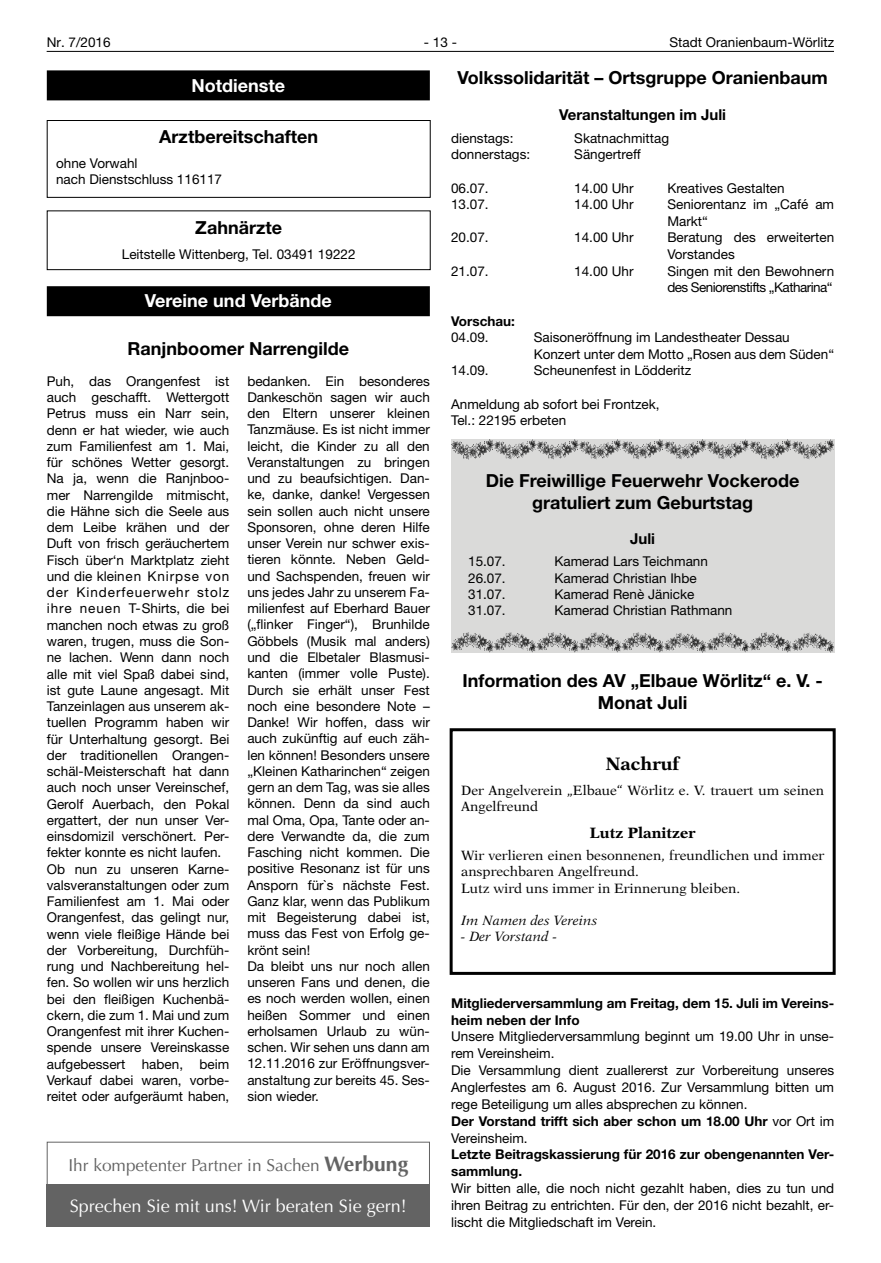
<style>
.page{position:relative;width:881px;height:1263px;background:#fff}
.page>*{position:absolute;margin:0;border:0;box-sizing:border-box;transform-origin:0 0}
.t1{font:700 18px/21.6px "Helvetica Neue LT";color:#000;text-align:center}
.t2{font:18px "Kyqnbl Optima LT";color:#fff}
.t3{font:700 18px "Helvetica Neue LT";color:#fff}
.t4{font:700 18px "New Aster LT";color:#000}
.t5{font:17.25px "Kyqnbl Optima LT";color:#636363}
.t6{font:700 15px "Helvetica Neue LT";color:#000}
.t7{font:700 15px "New Aster LT";color:#000}
.t8{font:13.5px/16.2px "Helvetica Neue LT";color:#000}
.t9{font:13.5px/16.2px "New Aster LT";color:#000}
.t10{font:700 13.5px/16.8px "Helvetica Neue LT";color:#000}
.t11{font:13.5px/16.6px "Helvetica Neue LT";letter-spacing:-.04em;color:#000}
.t12{font:italic 13.5px "New Aster LT";color:#000}
.s1{font-weight:700}
.s2{font-family:"Yvnlhj Optima LT";font-weight:700;font-size:21px}
</style>
<div class="page">
<hr style="left:47px;top:51px;width:786px;height:1px;background:#000">
<div style="left:47px;top:70px;width:382px;height:30px;background:#000"></div>
<div style="left:47px;top:120px;width:383px;height:78px;border:1px solid #000"></div>
<div style="left:47px;top:210px;width:383px;height:60px;border:1px solid #000"></div>
<div style="left:47px;top:286px;width:382px;height:30px;background:#000"></div>
<div style="left:451px;top:439px;width:382px;height:214px;background:#dadad9"></div>
<img style="left:460px;top:440px;width:29px;height:10px">
<img style="left:506px;top:440px;width:26px;height:10px">
<img style="left:546px;top:441px;width:28px;height:9px">
<img style="left:593px;top:440px;width:24px;height:10px">
<img style="left:631px;top:441px;width:28px;height:9px">
<img style="left:672px;top:440px;width:30px;height:10px">
<img style="left:759px;top:440px;width:28px;height:10px">
<img style="left:805px;top:441px;width:24px;height:9px">
<img style="left:720px;top:441px;width:24px;height:9px">
<img style="left:451px;top:632px;width:17px;height:18px">
<img style="left:536px;top:632px;width:17px;height:16px">
<img style="left:578px;top:632px;width:18px;height:16px">
<img style="left:621px;top:632px;width:17px;height:18px">
<img style="left:706px;top:632px;width:17px;height:16px">
<img style="left:748px;top:632px;width:18px;height:18px">
<img style="left:493px;top:632px;width:18px;height:16px">
<img style="left:663px;top:633px;width:18px;height:18px">
<img style="left:791px;top:633px;width:17px;height:18px">
<div style="left:449px;top:728px;width:386px;height:247px;border:3px solid #000"></div>
<div style="left:47px;top:1142px;width:382px;height:85px;border:1px solid #636363"></div>
<div style="left:47px;top:1184px;width:382px;height:43px;background:#636363"></div>
<p class="t8" style="left:47px;top:34px;width:65px">Nr. 7/2016</p>
<p class="t8" style="left:424px;top:34px;width:35px">- 13 -</p>
<p class="t8" style="left:669px;top:34px;width:166px">Stadt Oranienbaum-Wörlitz</p>
<h1 class="t3" style="left:191px;top:74px;width:95px">Notdienste</h1>
<h1 class="t1" style="left:457px;top:67px;width:371px">Volkssolidarität – Ortsgruppe Oranienbaum</h1>
<p class="t6" style="left:559px;top:105px;width:168px">Veranstaltungen im Juli</p>
<p class="t8" style="left:451px;top:130px;width:64px">dienstags:</p>
<p class="t8" style="left:574px;top:130px;width:96px">Skatnachmittag</p>
<p class="t8" style="left:451px;top:146px;width:81px">donnerstags:</p>
<p class="t8" style="left:574px;top:146px;width:68px">Sängertreff</p>
<p class="t8" style="left:451px;top:179px;width:39px">06.07.</p>
<p class="t8" style="left:574px;top:179px;width:61px">14.00 Uhr</p>
<p class="t8" style="left:667px;top:179px;width:119px">Kreatives Gestalten</p>
<p class="t8" style="left:451px;top:196px;width:39px">13.07.</p>
<p class="t8" style="left:574px;top:196px;width:61px">14.00 Uhr</p>
<p class="t8" style="left:667px;top:196px;width:168px;line-height:16.6px">Seniorentanz im „Café am<br>Markt“</p>
<p class="t8" style="left:451px;top:229px;width:39px">20.07.</p>
<p class="t8" style="left:574px;top:229px;width:61px">14.00 Uhr</p>
<p class="t8" style="left:667px;top:229px;width:168px;line-height:16.6px">Beratung des erweiterten<br>Vorstandes</p>
<p class="t8" style="left:451px;top:263px;width:39px">21.07.</p>
<p class="t8" style="left:574px;top:263px;width:61px">14.00 Uhr</p>
<p class="t11" style="left:667px;top:262px;width:168px">Singen mit den Bewohnern des Seniorenstifts „Katharina“</p>
<p class="t10" style="left:451px;top:312px;width:65px">Vorschau:</p>
<p class="t8" style="left:451px;top:329px;width:39px">04.09.</p>
<p class="t8" style="left:533px;top:329px;width:302px;line-height:16.6px">Saisoneröffnung im Landestheater Dessau<br>Konzert unter dem Motto „Rosen aus dem Süden“</p>
<p class="t8" style="left:451px;top:362px;width:39px">14.09.</p>
<p class="t8" style="left:533px;top:362px;width:159px">Scheunenfest in Lödderitz</p>
<p class="t8" style="left:451px;top:395px;width:210px;line-height:16.6px">Anmeldung ab sofort bei Frontzek,<br>Tel.: 22195 erbeten</p>
<h1 class="t1" style="left:159px;top:126px;width:160px">Arztbereitschaften</h1>
<p class="t8" style="left:56px;top:155px;width:167px">ohne Vorwahl<br>nach Dienstschluss 116117</p>
<h1 class="t1" style="left:195px;top:216px;width:88px">Zahnärzte</h1>
<p class="t8" style="left:122px;top:245px;width:235px">Leitstelle Wittenberg, Tel. 03491 19222</p>
<h1 class="t3" style="left:145px;top:290px;width:188px">Vereine und Verbände</h1>
<h1 class="t1" style="left:127px;top:337px;width:223px">Ranjnboomer Narrengilde</h1>
<p class="t8" style="left:47px;top:373px;width:184px">Puh, das Orangenfest ist auch geschafft. Wettergott<br>Petrus muss ein Narr sein, denn er hat wieder, wie auch zum Familienfest am 1. Mai, für schönes Wetter gesorgt.<br>Na ja, wenn die Ranjnboo&shy;mer Narrengilde mitmischt, die Hähne sich die Seele aus dem Leibe krähen und der<br>Duft von frisch geräuchertem<br>Fisch über‘n Marktplatz zieht und die kleinen Knirpse von der Kinderfeuerwehr stolz ihre neuen T-Shirts, die bei manchen noch etwas zu groß waren, trugen, muss die Son&shy;ne lachen. Wenn dann noch alle mit viel Spaß dabei sind, ist gute Laune angesagt. Mit<br>Tanzeinlagen aus unserem ak&shy;tuellen Programm haben wir für Unterhaltung gesorgt. Bei der traditionellen Orangen&shy;schäl-Meisterschaft hat dann auch noch unser Vereinschef,<br>Gerolf Auerbach, den Pokal ergattert, der nun unser Ver&shy;einsdomizil verschönert. Per&shy;fekter konnte es nicht laufen.<br>Ob nun zu unseren Karne&shy;valsveranstaltungen oder zum<br>Familienfest am 1. Mai oder<br>Orangenfest, das gelingt nur, wenn viele fleißige Hände bei der Vorbereitung, Durchfüh&shy;rung und Nachbereitung hel&shy;fen. So wollen wir uns herzlich bei den fleißigen Kuchenbä&shy;ckern, die zum 1. Mai und zum<br>Orangenfest mit ihrer Kuchen&shy;spende unsere Vereinskasse aufgebessert haben, beim<br>Verkauf dabei waren, vorbe&shy;reitet oder aufgeräumt haben,</p>
<p class="t8" style="left:247px;top:373px;width:184px">bedanken. Ein besonderes<br>Dankeschön sagen wir auch den Eltern unserer kleinen<br>Tanzmäuse. Es ist nicht immer leicht, die Kinder zu all den<br>Veranstaltungen zu bringen und zu beaufsichtigen. Dan&shy;ke, danke, danke! Vergessen sein sollen auch nicht unsere<br>Sponsoren, ohne deren Hilfe unser Verein nur schwer exis&shy;tieren könnte. Neben Geld&shy;und Sachspenden, freuen wir uns jedes Jahr zu unserem Fa&shy;milienfest auf Eberhard Bauer („flinker Finger“), Brunhilde<br>Göbbels (Musik mal anders) und die Elbetaler Blasmusi&shy;kanten (immer volle Puste).<br>Durch sie erhält unser Fest noch eine besondere Note –<br>Danke! Wir hoffen, dass wir auch zukünftig auf euch zäh&shy;len können! Besonders unsere „Kleinen Katharinchen“ zeigen gern an dem Tag, was sie alles können. Denn da sind auch mal Oma, Opa, Tante oder an&shy;dere Verwandte da, die zum<br>Fasching nicht kommen. Die positive Resonanz ist für uns<br>Ansporn für`s nächste Fest.<br>Ganz klar, wenn das Publikum mit Begeisterung dabei ist, muss das Fest von Erfolg ge&shy;krönt sein!<br>Da bleibt uns nur noch allen unseren Fans und denen, die es noch werden wollen, einen heißen Sommer und einen erholsamen Urlaub zu wün&shy;schen. Wir sehen uns dann am<br>12.11.2016 zur Eröffnungsver&shy;anstaltung zur bereits 45. Ses&shy;sion wieder.</p>
<h1 class="t1" style="left:485px;top:469px;width:315px">Die Freiwillige Feuerwehr Vockerode gratuliert zum Geburtstag</h1>
<p class="t6" style="left:630px;top:529px;width:26px">Juli</p>
<p class="t8" style="left:468px;top:553px;width:39px">15.07.</p>
<p class="t8" style="left:554px;top:553px;width:155px">Kamerad Lars Teichmann</p>
<p class="t8" style="left:468px;top:569px;width:39px">26.07.</p>
<p class="t8" style="left:554px;top:569px;width:144px">Kamerad Christian Ihbe</p>
<p class="t8" style="left:468px;top:586px;width:39px">31.07.</p>
<p class="t8" style="left:554px;top:586px;width:141px">Kamerad Renè Jänicke</p>
<p class="t8" style="left:468px;top:602px;width:39px">31.07.</p>
<p class="t8" style="left:554px;top:602px;width:179px">Kamerad Christian Rathmann</p>
<h1 class="t1" style="left:462px;top:669px;width:362px">Information des AV „Elbaue Wörlitz“ e. V. -<br>Monat Juli</h1>
<h1 class="t4" style="left:605px;top:753px;width:75px">Nachruf</h1>
<p class="t9" style="left:461px;top:782px;width:364px">Der Angelverein „Elbaue“ Wörlitz e. V. trauert um seinen<br>Angelfreund</p>
<p class="t7" style="left:589px;top:823px;width:107px">Lutz Planitzer</p>
<p class="t9" style="left:461px;top:847px;width:364px">Wir verlieren einen besonnenen, freundlichen und immer ansprechbaren Angelfreund.<br>Lutz wird uns immer in Erinnerung bleiben.</p>
<p class="t12" style="left:461px;top:912px;width:138px">Im Namen des Vereins</p>
<p class="t12" style="left:461px;top:929px;width:97px">- Der Vorstand -</p>
<p class="t10" style="left:451px;top:994px;width:384px">Mitgliederversammlung am Freitag, dem 15. Juli im Vereins&shy;heim neben der Info</p>
<p class="t8" style="left:451px;top:1028px;width:384px;line-height:16.8px">Unsere Mitgliederversammlung beginnt um 19.00 Uhr in unse&shy;rem Vereinsheim.<br>Die Versammlung dient zuallererst zur Vorbereitung unseres Anglerfestes am 6. August 2016. Zur Versammlung bitten um rege Beteiligung um alles absprechen zu können.<br><span class="s1">Der Vorstand trifft sich aber schon um 18.00 Uhr</span> vor Ort im Vereinsheim.</p>
<p class="t10" style="left:451px;top:1146px;width:384px">Letzte Beitragskassierung für 2016 zur obengenannten Ver&shy;sammlung.</p>
<p class="t8" style="left:451px;top:1180px;width:384px;line-height:16.8px;text-align:justify">Wir bitten alle, die noch nicht gezahlt haben, dies zu tun und ihren Beitrag zu entrichten. Für den, der 2016 nicht bezahlt, er&shy;lischt die Mitgliedschaft im Verein.</p>
<p class="t5" style="left:68px;top:1155px;width:341px">Ihr kompetenter Partner in Sachen <span class="s2">Werbung</span></p>
<h1 class="t2" style="left:70px;top:1195px;width:338px">Sprechen Sie mit uns! Wir beraten Sie gern!</h1>
</div>
